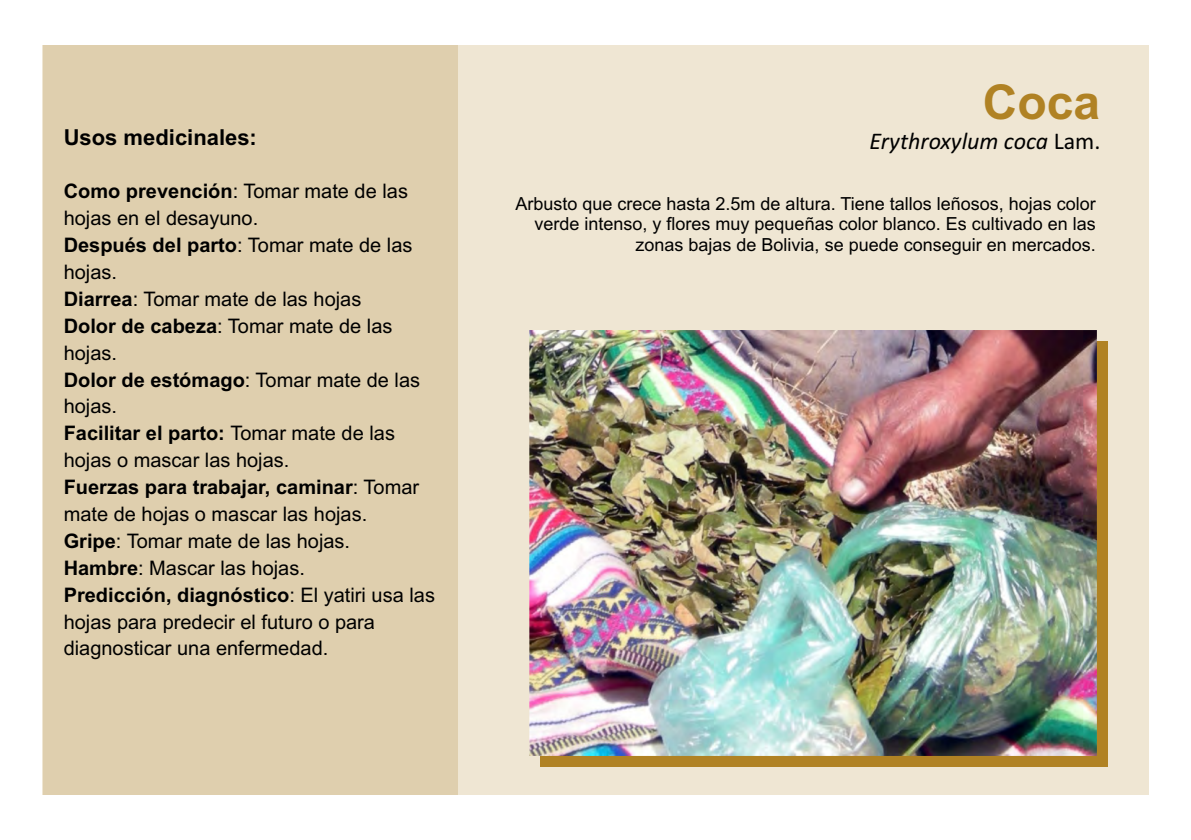
<style>
.page{position:relative;width:1191px;height:840px;background:#fff}
.page>*{position:absolute;margin:0;border:0;box-sizing:border-box;transform-origin:0 0}
.t1{font:700 48px "Arial";color:#b08224}
.t2{font:italic 24px "Calibri";color:#000}
.t3{font:700 22px "Arial";color:#000}
.t4{font:20px/26.8px "Arial";color:#000}
.t5{font:18px/20.6px "Arial";color:#000;text-align:right}
.s1{font-weight:700}
.s2{font-style:normal}
</style>
<div class="page">
<div style="left:43px;top:45px;width:1105px;height:749px;background:#efe6d3"></div>
<div style="left:541px;top:341px;width:567px;height:425px;background:#b08224"></div>
<div style="left:43px;top:45px;width:414px;height:749px;background:#dfcfae"></div>
<img style="left:529px;top:330px;width:567px;height:425px">
<p class="t3" style="left:64px;top:128px;width:195px">Usos medicinales:</p>
<p class="t4" style="left:64px;top:180px;width:373px"><span class="s1">Como prevención</span>: Tomar mate de las hojas en el desayuno.<br><span class="s1">Después del parto</span>: Tomar mate de las hojas.<br><span class="s1">Diarrea</span>: Tomar mate de las hojas<br><span class="s1">Dolor de cabeza</span>: Tomar mate de las hojas.<br><span class="s1">Dolor de estómago</span>: Tomar mate de las hojas.<br><span class="s1">Facilitar el parto:</span> Tomar mate de las hojas o mascar las hojas.<br><span class="s1">Fuerzas para trabajar, caminar</span>: Tomar mate de hojas o mascar las hojas.<br><span class="s1">Gripe</span>: Tomar mate de las hojas.<br><span class="s1">Hambre</span>: Mascar las hojas.<br><span class="s1">Predicción, diagnóstico</span>: El yatiri usa las hojas para predecir el futuro o para diagnosticar una enfermedad.</p>
<h1 class="t1" style="left:982px;top:84px;width:119px">Coca</h1>
<p class="t2" style="left:869px;top:131px;width:233px">Erythroxylum coca <span class="s2">Lam.</span></p>
<p class="t5" style="left:515px;top:195px;width:582px">Arbusto que crece hasta 2.5m de altura. Tiene tallos leñosos, hojas color verde intenso, y flores muy pequeñas color blanco. Es cultivado en las zonas bajas de Bolivia, se puede conseguir en mercados.</p>
</div>
